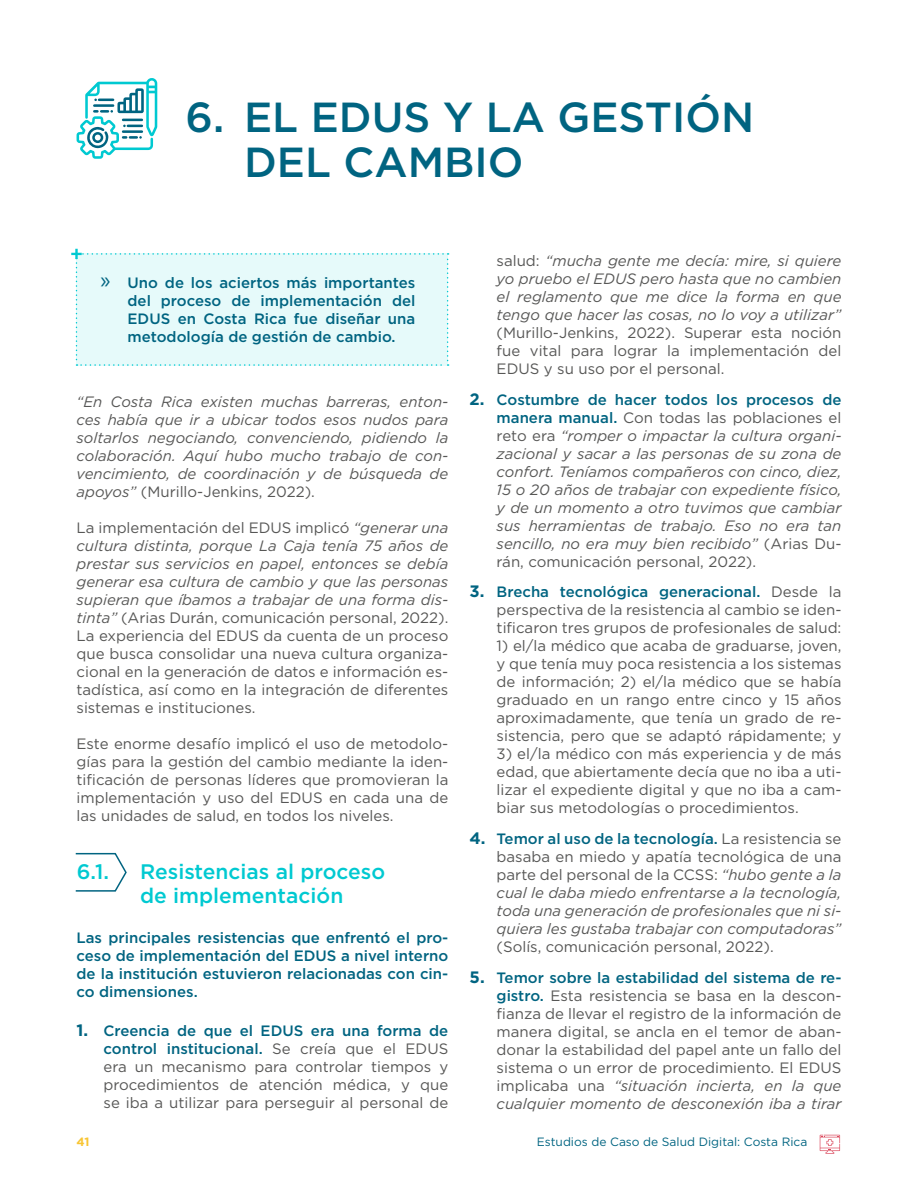
<style>
.page{position:relative;width:918px;height:1188px;background:#fff}
.page>*{position:absolute;margin:0;border:0;box-sizing:border-box;transform-origin:0 0}
.t1{font:500 42px/45px "Gotham";color:#006481}
.t2{font:500 21px/24px "Gotham";color:#00c9d1}
.t3{font:15px/18px "Gotham";color:#575756;text-align:justify}
.t4{font:italic 15px/18px "Gotham";color:#575756;text-align:justify}
.t5{font:500 15px/18px "Gotham";color:#006481;text-align:justify}
.t6{font:12px "Gotham";color:#006481}
.t7{font:700 12px "Gotham";color:#f8c533}
.s1{font-family:"Myriad Pro";font-weight:400;font-size:24px}
.s2{font-style:normal}
.s3{font-style:italic}
.s4{font-weight:700;font-size:16.5px;color:#006481}
.s5{font-weight:500;color:#006481}
.s6{font-weight:700;font-style:normal;font-size:16.5px;color:#006481}
.s7{font-weight:500;font-style:normal;color:#006481}
</style>
<div class="page">
<svg style="left:820px;top:1135px;width:20px;height:19px"></svg>
<svg style="left:77px;top:78px;width:80px;height:81px"></svg>
<div style="left:71px;top:249px;width:378px;height:117px;background:#e6fafa"></div>
<svg style="left:75px;top:852px;width:52px;height:40px"></svg>
<h1 class="t1" style="left:244px;top:95px;width:512px;text-indent:-58px">6. EL EDUS Y LA GESTIÓN<br>DEL CAMBIO</h1>
<p class="t5" style="left:128px;top:274px;width:289px;text-indent:-27px"><span class="s1">»</span> Uno de los aciertos más importantes del proceso de implementación del EDUS en Costa Rica fue diseñar una metodología de gestión de cambio.</p>
<p class="t4" style="left:77px;top:392px;width:373px">“En Costa Rica existen muchas barreras, enton&shy;ces había que ir a ubicar todos esos nudos para soltarlos negociando, convenciendo, pidiendo la colaboración. Aquí hubo mucho trabajo de con&shy;vencimiento, de coordinación y de búsqueda de apoyos” <span class="s2">(Murillo-Jenkins, 2022).</span></p>
<p class="t3" style="left:77px;top:518px;width:373px">La implementación del EDUS implicó <span class="s3">“generar una cultura distinta, porque La Caja tenía 75 años de prestar sus servicios en papel, entonces se debía generar esa cultura de cambio y que las personas supieran que íbamos a trabajar de una forma dis&shy;tinta”</span> (Arias Durán, comunicación personal, 2022).<br>La experiencia del EDUS da cuenta de un proceso que busca consolidar una nueva cultura organiza&shy;cional en la generación de datos e información es&shy;tadística, así como en la integración de diferentes sistemas e instituciones.</p>
<p class="t3" style="left:77px;top:734px;width:373px">Este enorme desafío implicó el uso de metodolo&shy;gías para la gestión del cambio mediante la iden&shy;tificación de personas líderes que promovieran la implementación y uso del EDUS en cada una de las unidades de salud, en todos los niveles.</p>
<h2 class="t2" style="left:77px;top:859px;width:34px">6.1.</h2>
<h2 class="t2" style="left:140px;top:859px;width:247px">Resistencias al proceso de implementación</h2>
<p class="t5" style="left:77px;top:929px;width:373px">Las principales resistencias que enfrentó el pro&shy;ceso de implementación del EDUS a nivel interno de la institución estuvieron relacionadas con cin&shy;co dimensiones.</p>
<p class="t3" style="left:104px;top:1021px;width:346px;text-indent:-27px"><span class="s4">1.</span> <span class="s5">Creencia de que el EDUS era una forma de control institucional.</span> Se creía que el EDUS era un mecanismo para controlar tiempos y procedimientos de atención médica, y que se iba a utilizar para perseguir al personal de</p>
<p class="t4" style="left:497px;top:251px;width:346px"><span class="s2">salud:</span> “mucha gente me decía: mire, si quiere yo pruebo el EDUS pero hasta que no cambien el reglamento que me dice la forma en que tengo que hacer las cosas, no lo voy a utilizar”</p>
<p class="t3" style="left:497px;top:323px;width:346px">(Murillo-Jenkins, 2022). Superar esta noción fue vital para lograr la implementación del EDUS y su uso por el personal.</p>
<p class="t4" style="left:497px;top:390px;width:346px;text-indent:-27px"><span class="s6">2.</span> <span class="s7">Costumbre de hacer todos los procesos de manera manual.</span> <span class="s2">Con todas las poblaciones el reto era</span> “romper o impactar la cultura organi&shy;zacional y sacar a las personas de su zona de confort. Teníamos compañeros con cinco, diez, 15 o 20 años de trabajar con expediente físico, y de un momento a otro tuvimos que cambiar sus herramientas de trabajo. Eso no era tan sencillo, no era muy bien recibido” <span class="s2">(Arias Du&shy;rán, comunicación personal, 2022).</span></p>
<p class="t3" style="left:497px;top:583px;width:346px;text-indent:-27px"><span class="s4">3.</span> <span class="s5">Brecha tecnológica generacional.</span> Desde la perspectiva de la resistencia al cambio se iden&shy;tificaron tres grupos de profesionales de salud:</p>
<p class="t3" style="left:497px;top:637px;width:346px">1) el/la médico que acaba de graduarse, joven, y que tenía muy poca resistencia a los sistemas de información; 2) el/la médico que se había graduado en un rango entre cinco y 15 años aproximadamente, que tenía un grado de re&shy;sistencia, pero que se adaptó rápidamente; y</p>
<p class="t3" style="left:497px;top:745px;width:346px">3) el/la médico con más experiencia y de más edad, que abiertamente decía que no iba a uti&shy;lizar el expediente digital y que no iba a cam&shy;biar sus metodologías o procedimientos.</p>
<p class="t4" style="left:497px;top:830px;width:346px;text-indent:-27px"><span class="s6">4.</span> <span class="s7">Temor al uso de la tecnología.</span> <span class="s2">La resistencia se basaba en miedo y apatía tecnológica de una parte del personal de la CCSS:</span> “hubo gente a la cual le daba miedo enfrentarse a la tecnología, toda una generación de profesionales que ni si&shy;quiera les gustaba trabajar con computadoras”</p>
<p class="t3" style="left:497px;top:938px;width:279px">(Solís, comunicación personal, 2022).</p>
<p class="t3" style="left:497px;top:968px;width:346px;text-indent:-27px"><span class="s4">5.</span> <span class="s5">Temor sobre la estabilidad del sistema de re&shy;gistro.</span> Esta resistencia se basa en la descon&shy;fianza de llevar el registro de la información de manera digital, se ancla en el temor de aban&shy;donar la estabilidad del papel ante un fallo del sistema o un error de procedimiento. El EDUS implicaba una <span class="s3">“situación incierta, en la que cualquier momento de desconexión iba a tirar</span></p>
<p class="t7" style="left:76px;top:1134px;width:15px">41</p>
<p class="t6" style="left:537px;top:1134px;width:272px">Estudios de Caso de Salud Digital: Costa Rica</p>
</div>
